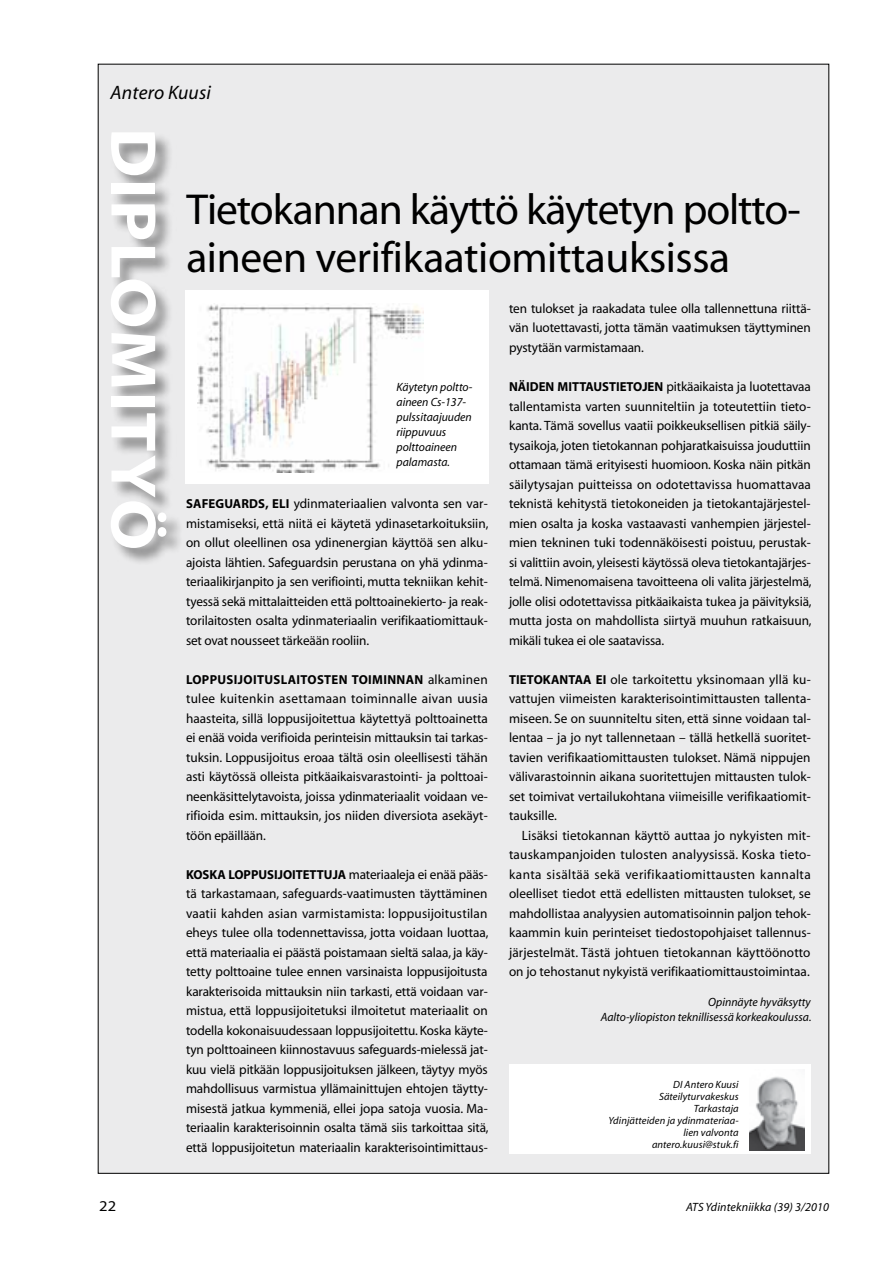
<style>
.page{position:relative;width:893px;height:1263px;background:#fff}
.page>*{position:absolute;margin:0;border:0;box-sizing:border-box;transform-origin:0 0}
.t1{font:700 64.8px "Myriad";color:#fff;scale:1.11 1}
.t2{font:43.5px/48px "Myriad";letter-spacing:-.015em;color:#000}
.t3{font:italic 19.5px "Myriad";letter-spacing:.01em;color:#000}
.t4{font:15px "Myriad";color:#000;scale:1.1 1}
.t5{font:13.5px/19.5px "Myriad";letter-spacing:-.005em;color:#000;text-align:justify}
.t6{font:700 13.05px "Myriad";letter-spacing:.03em;color:#000}
.t7{font:italic 12px/15px "Myriad";color:#000;text-align:right}
.t8{font:italic 10.5px/12px "Myriad";letter-spacing:.01em;color:#000;text-align:right}
.s1{font-weight:700;font-size:13.05px}
.s2{font-weight:400;font-size:13.5px}
</style>
<div class="page">
<div style="left:98px;top:64px;width:731px;height:1109px;background:#ebebec"></div>
<div style="left:110px;top:132px;width:74px;height:433px;background:#000;opacity:.4"></div>
<div style="left:509px;top:1064px;width:302px;height:90px;background:#fff"></div>
<div style="left:186px;top:290px;width:303px;height:194px;background:#fff"></div>
<img style="left:198px;top:304px;width:226px;height:168px">
<img style="left:749px;top:1076px;width:55px;height:74px">
<h3 class="t3" style="left:111px;top:83px;width:102px">Antero Kuusi</h3>
<h1 class="t1" style="left:167px;top:128px;width:376px;rotate:90deg">DIPLOMITYÖ</h1>
<h2 class="t2" style="left:186px;top:187px;width:616px">Tietokannan käyttö käytetyn poltto&shy;aineen verifikaatiomittauksissa</h2>
<p class="t7" style="left:396px;top:380px;width:77px;text-align:left">Käytetyn poltto&shy;aineen Cs-137- pulssitaajuuden riippuvuus polttoaineen palamasta.</p>
<p class="t5" style="left:186px;top:494px;width:304px"><span class="s1">SAFEGUARDS, ELI</span> ydinmateriaalien valvonta sen var&shy;mistamiseksi, että niitä ei käytetä ydinasetarkoituksiin, on ollut oleellinen osa ydinenergian käyttöä sen alku&shy;ajoista lähtien. Safeguardsin perustana on yhä ydinma&shy;teriaalikirjanpito ja sen verifiointi, mutta tekniikan kehit&shy;tyessä sekä mittalaitteiden että polttoainekierto- ja reak&shy;torilaitosten osalta ydinmateriaalin verifikaatiomittauk&shy;set ovat nousseet tärkeään rooliin.</p>
<p class="t6" style="left:186px;top:672px;width:303px">LOPPUSIJOITUSLAITOSTEN TOIMINNAN <span class="s2">alkaminen</span></p>
<p class="t5" style="left:186px;top:689px;width:303px">tulee kuitenkin asettamaan toiminnalle aivan uusia haasteita, sillä loppusijoitettua käytettyä polttoainetta ei enää voida verifioida perinteisin mittauksin tai tarkas&shy;tuksin. Loppusijoitus eroaa tältä osin oleellisesti tähän asti käytössä olleista pitkäaikaisvarastointi- ja polttoai&shy;neenkäsittelytavoista, joissa ydinmateriaalit voidaan ve&shy;rifioida esim. mittauksin, jos niiden diversiota asekäyt&shy;töön epäillään.</p>
<p class="t5" style="left:186px;top:865px;width:304px"><span class="s1">KOSKA LOPPUSIJOITETTUJA</span> materiaaleja ei enää pääs&shy;tä tarkastamaan, safeguards-vaatimusten täyttäminen vaatii kahden asian varmistamista: loppusijoitustilan eheys tulee olla todennettavissa, jotta voidaan luottaa, että materiaalia ei päästä poistamaan sieltä salaa, ja käy&shy;tetty polttoaine tulee ennen varsinaista loppusijoitusta karakterisoida mittauksin niin tarkasti, että voidaan var&shy;mistua, että loppusijoitetuksi ilmoitetut materiaalit on todella kokonaisuudessaan loppusijoitettu. Koska käyte&shy;tyn polttoaineen kiinnostavuus safeguards-mielessä jat&shy;kuu vielä pitkään loppusijoituksen jälkeen, täytyy myös mahdollisuus varmistua yllämainittujen ehtojen täytty&shy;misestä jatkua kymmeniä, ellei jopa satoja vuosia. Ma&shy;teriaalin karakterisoinnin osalta tämä siis tarkoittaa sitä, että loppusijoitetun materiaalin karakterisointimittaus-</p>
<p class="t5" style="left:509px;top:299px;width:303px">ten tulokset ja raakadata tulee olla tallennettuna riittä&shy;vän luotettavasti, jotta tämän vaatimuksen täyttyminen pystytään varmistamaan.</p>
<p class="t5" style="left:509px;top:377px;width:304px"><span class="s1">NÄIDEN MITTAUSTIETOJEN</span> pitkäaikaista ja luotettavaa tallentamista varten suunniteltiin ja toteutettiin tieto&shy;kanta. Tämä sovellus vaatii poikkeuksellisen pitkiä säily&shy;tysaikoja, joten tietokannan pohjaratkaisuissa jouduttiin ottamaan tämä erityisesti huomioon. Koska näin pitkän säilytysajan puitteissa on odotettavissa huomattavaa teknistä kehitystä tietokoneiden ja tietokantajärjestel&shy;mien osalta ja koska vastaavasti vanhempien järjestel&shy;mien tekninen tuki todennäköisesti poistuu, perustak&shy;si valittiin avoin, yleisesti käytössä oleva tietokantajärjes&shy;telmä. Nimenomaisena tavoitteena oli valita järjestelmä, jolle olisi odotettavissa pitkäaikaista tukea ja päivityksiä, mutta josta on mahdollista siirtyä muuhun ratkaisuun, mikäli tukea ei ole saatavissa.</p>
<p class="t5" style="left:509px;top:670px;width:303px"><span class="s1">TIETOKANTAA EI</span> ole tarkoitettu yksinomaan yllä ku&shy;vattujen viimeisten karakterisointimittausten tallenta&shy;miseen. Se on suunniteltu siten, että sinne voidaan tal&shy;lentaa – ja jo nyt tallennetaan – tällä hetkellä suoritet&shy;tavien verifikaatiomittausten tulokset. Nämä nippujen välivarastoinnin aikana suoritettujen mittausten tulok&shy;set toimivat vertailukohtana viimeisille verifikaatiomit&shy;tauksille.</p>
<p class="t5" style="left:509px;top:826px;width:303px;text-indent:13px">Lisäksi tietokannan käyttö auttaa jo nykyisten mit&shy;tauskampanjoiden tulosten analyysissä. Koska tieto&shy;kanta sisältää sekä verifikaatiomittausten kannalta oleelliset tiedot että edellisten mittausten tulokset, se mahdollistaa analyysien automatisoinnin paljon tehok&shy;kaammin kuin perinteiset tiedostopohjaiset tallennus&shy;järjestelmät. Tästä johtuen tietokannan käyttöönotto on jo tehostanut nykyistä verifikaatiomittaustoimintaa.</p>
<p class="t7" style="left:601px;top:995px;width:212px">Opinnäyte hyväksytty<br>Aalto-yliopiston teknillisessä korkeakoulussa.</p>
<p class="t8" style="left:608px;top:1079px;width:132px">DI Antero Kuusi<br>Säteilyturvakeskus<br>Tarkastaja<br>Ydinjätteiden ja ydinmateriaa&shy;lien valvonta antero.kuusi@stuk.fi</p>
<p class="t4" style="left:99px;top:1198px;width:17px">22</p>
<p class="t7" style="left:686px;top:1200px;width:145px">ATS Ydintekniikka (39) 3/2010</p>
</div>
